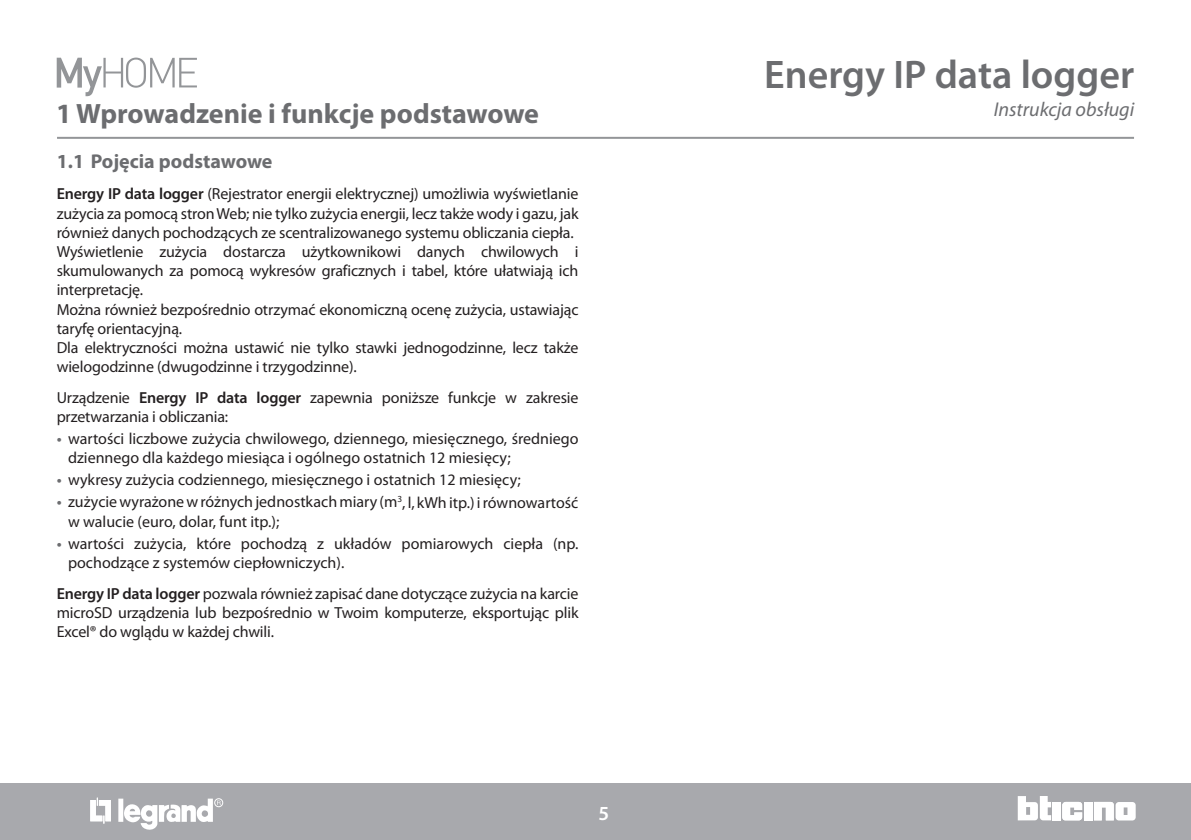
<style>
.page{position:relative;width:1191px;height:840px;background:#fff}
.page>*{position:absolute;margin:0;border:0;box-sizing:border-box;transform-origin:0 0}
.t1{font:600 40px "Myriad Pro";color:#6c6d70}
.t2{font:700 28px "Myriad Pro";color:#6c6d70}
.t3{font:700 20px "Myriad Pro";color:#6c6d70}
.t4{font:italic 20px "Myriad Pro";color:#6c6d70}
.t5{font:600 20px "Myriad Pro";color:#fff}
.t6{font:16px/19.2px "Myriad Pro";letter-spacing:-.01em;color:#231f20}
.s1{font-weight:600}
.s2{font-weight:600;color:#6c6d70}
</style>
<div class="page">
<hr style="left:57px;top:137px;width:1077px;height:2px;background:#939598">
<svg style="left:57px;top:58px;width:140px;height:38px"></svg>
<div style="left:0;top:783px;width:1191px;height:56px;background:#a8a9ad"></div>
<div style="left:1052px;top:801px;width:8px;height:18px;background:#fff"></div>
<div style="left:1084px;top:801px;width:8px;height:18px;background:#fff"></div>
<svg style="left:1094px;top:801px;width:42px;height:19px"></svg>
<svg style="left:1017px;top:796px;width:35px;height:23px"></svg>
<svg style="left:1062px;top:801px;width:21px;height:18px"></svg>
<div style="left:118px;top:798px;width:5px;height:23px;background:#fff"></div>
<svg style="left:90px;top:797px;width:21px;height:26px"></svg>
<div style="left:214px;top:798px;width:9px;height:8px;border:1px solid #fff;border-radius:50%"></div>
<svg style="left:123px;top:798px;width:99px;height:32px"></svg>
<h2 class="t2" style="left:56px;top:95px;width:484px">1 Wprowadzenie i funkcje podstawowe</h2>
<p class="t3" style="left:57px;top:148px;width:217px">1.1 Pojęcia podstawowe</p>
<p class="t6" style="left:57px;top:184px;width:523px"><span class="s1">Energy IP data logger</span> (Rejestrator energii elektrycznej) umożliwia wyświetlanie zużycia za pomocą stron Web; nie tylko zużycia energii, lecz także wody i gazu, jak również danych pochodzących ze scentralizowanego systemu obliczania ciepła.<br>Wyświetlenie zużycia dostarcza użytkownikowi danych chwilowych i skumulowanych za pomocą wykresów graficznych i tabel, które ułatwiają ich interpretację.<br>Można również bezpośrednio otrzymać ekonomiczną ocenę zużycia, ustawiając taryfę orientacyjną.<br>Dla elektryczności można ustawić nie tylko stawki jednogodzinne, lecz także wielogodzinne (dwugodzinne i trzygodzinne).</p>
<p class="t6" style="left:57px;top:387px;width:523px">Urządzenie <span class="s1">Energy IP data logger</span> zapewnia poniższe funkcje w zakresie przetwarzania i obliczania:</p>
<p class="t6" style="left:68px;top:428px;width:512px;text-indent:-11px"><span class="s2">•</span> wartości liczbowe zużycia chwilowego, dziennego, miesięcznego, średniego dziennego dla każdego miesiąca i ogólnego ostatnich 12 miesięcy;</p>
<p class="t6" style="left:57px;top:470px;width:466px"><span class="s2">•</span> wykresy zużycia codziennego, miesięcznego i ostatnich 12 miesięcy;</p>
<p class="t6" style="left:68px;top:492px;width:512px;text-indent:-11px"><span class="s2">•</span> zużycie wyrażone w różnych jednostkach miary (m<sup>3</sup>, l, kWh itp.) i równowartość w walucie (euro, dolar, funt itp.);</p>
<p class="t6" style="left:68px;top:533px;width:512px;text-indent:-11px"><span class="s2">•</span> wartości zużycia, które pochodzą z układów pomiarowych ciepła (np. pochodzące z systemów ciepłowniczych).</p>
<p class="t6" style="left:57px;top:583px;width:523px;text-align:justify"><span class="s1">Energy IP data logger</span> pozwala również zapisać dane dotyczące zużycia na karcie microSD urządzenia lub bezpośrednio w Twoim komputerze, eksportując plik Excel® do wglądu w każdej chwili.</p>
<p class="t5" style="left:600px;top:800px;width:12px">5</p>
<h1 class="t1" style="left:764px;top:49px;width:371px">Energy IP data logger</h1>
<p class="t4" style="left:993px;top:96px;width:142px">Instrukcja obsługi</p>
</div>
